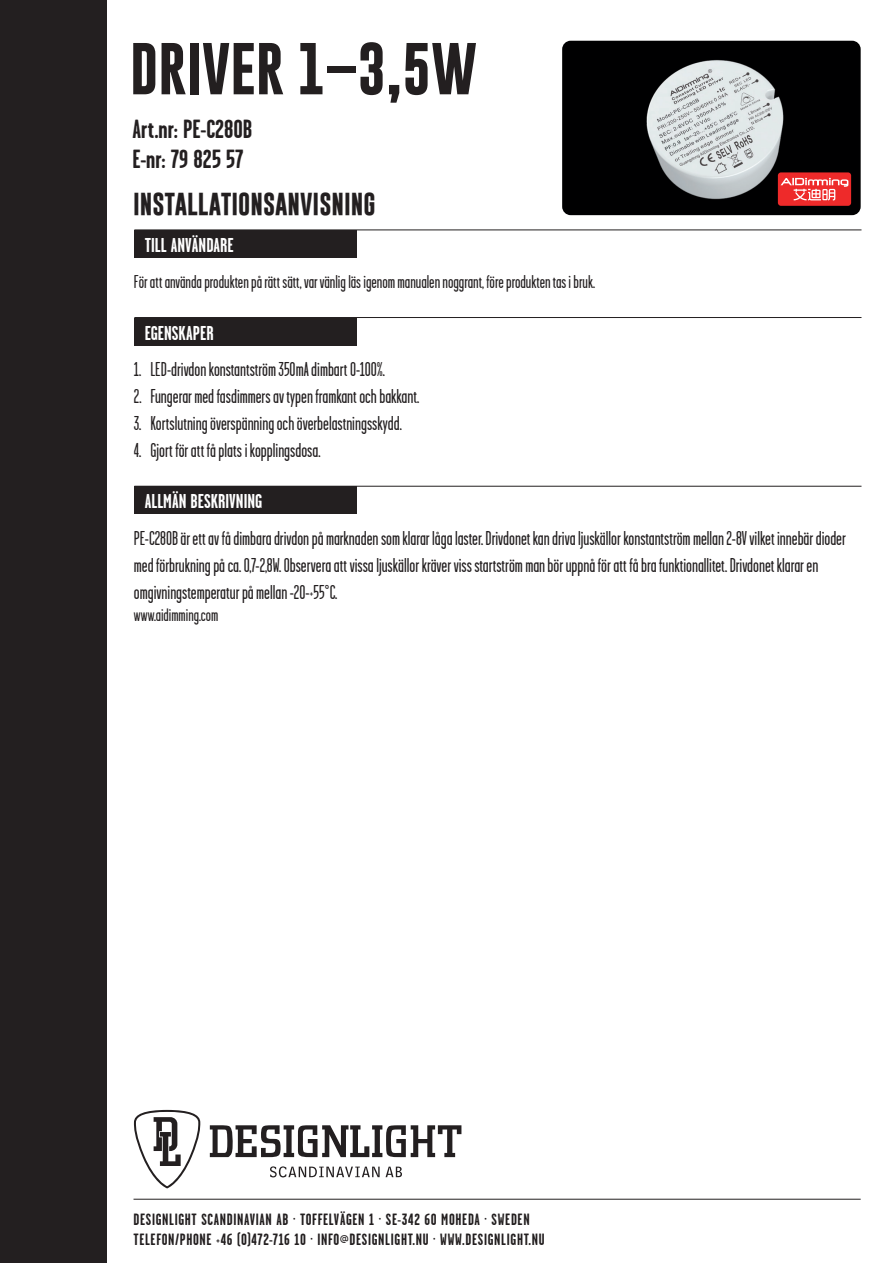
<style>
.page{position:relative;width:893px;height:1263px;background:#fff}
.page>*{position:absolute;margin:0;border:0;box-sizing:border-box;transform-origin:0 0}
.t1{font:700 52.5px "Gobold";color:#231f20}
.t2{font:700 26.25px/30px "Garage Gothic";color:#231f20}
.t3{font:700 22.95px "Gobold";color:#231f20}
.t4{font:20.1px/27px "Garage Gothic";color:#231f20}
.t5{font:700 20.1px "Garage Gothic";color:#fff}
.t6{font:18.6px "Garage Gothic";color:#231f20}
.t7{font:18px "Garage Gothic";color:#231f20}
.t8{font:700 16.35px/19.6px "Garage Gothic";letter-spacing:.04em;color:#231f20}
</style>
<div class="page">
<div style="left:0;top:0;width:106px;height:1263px;background:#231f20"></div>
<hr style="left:134px;top:1199px;width:727px;height:1px;background:#231f20">
<div style="left:562px;top:41px;width:299px;height:174px;background:#000001;border-radius:9px"></div>
<svg style="left:210px;top:1125px;width:251px;height:32px"></svg>
<svg style="left:270px;top:1166px;width:110px;height:11px"></svg>
<svg style="left:386px;top:1166px;width:16px;height:11px"></svg>
<svg style="left:134px;top:1110px;width:66px;height:78px"></svg>
<hr style="left:134px;top:230px;width:727px;height:1px;background:#231f20">
<hr style="left:134px;top:317px;width:727px;height:1px;background:#231f20">
<div style="left:134px;top:230px;width:222px;height:28px;background:#231f20"></div>
<div style="left:134px;top:318px;width:222px;height:28px;background:#231f20"></div>
<hr style="left:134px;top:486px;width:727px;height:1px;background:#231f20">
<div style="left:134px;top:486px;width:222px;height:28px;background:#231f20"></div>
<div style="left:778px;top:172px;width:73px;height:34px;background:#ee2a2a;border-radius:3px"></div>
<svg style="left:829px;top:178px;width:19px;height:22px"></svg>
<img style="left:593px;top:40px;width:236px;height:191px">
<h1 class="t1" style="left:130px;top:34px;width:349px">DRIVER 1–3,5W</h1>
<h2 class="t2" style="left:132px;top:114px;width:122px">Art.nr: PE-C280B<br>E-nr: 79 825 57</h2>
<p class="t3" style="left:133px;top:189px;width:244px">INSTALLATIONSANVISNING</p>
<p class="t5" style="left:145px;top:234px;width:90px">TILL ANVÄNDARE</p>
<p class="t6" style="left:134px;top:272px;width:463px">För att använda produkten på rätt sätt, var vänlig läs igenom manualen noggrant, före produkten tas i bruk.</p>
<p class="t5" style="left:145px;top:322px;width:70px">EGENSKAPER</p>
<p class="t4" style="left:134px;top:356px;width:253px">1. LED-drivdon konstantström 350mA dimbart 0-100%.</p>
<p class="t4" style="left:134px;top:383px;width:287px">2. Fungerar med fasdimmers av typen framkant och bakkant.</p>
<p class="t4" style="left:134px;top:410px;width:269px">3. Kortslutning överspänning och överbelastningsskydd.</p>
<p class="t4" style="left:134px;top:437px;width:188px">4. Gjort för att få plats i kopplingsdosa.</p>
<p class="t5" style="left:145px;top:491px;width:119px">ALLMÄN BESKRIVNING</p>
<p class="t4" style="left:134px;top:525px;width:713px">PE-C280B är ett av få dimbara drivdon på marknaden som klarar låga laster. Drivdonet kan driva ljuskällor konstantström mellan 2-8V vilket innebär dioder med förbrukning på ca. 0,7-2,8W. Observera att vissa ljuskällor kräver viss startström man bör uppnå för att få bra funktionallitet. Drivdonet klarar en omgivningstemperatur på mellan -20-+55°C.</p>
<p class="t7" style="left:134px;top:605px;width:86px">www.aidimming.com</p>
<p class="t8" style="left:134px;top:1210px;width:413px">DESIGNLIGHT SCANDINAVIAN AB · TOFFELVÄGEN 1 · SE-342 60 MOHEDA · SWEDEN<br>TELEFON/PHONE +46 (0)472-716 10 · INFO@DESIGNLIGHT.NU · WWW.DESIGNLIGHT.NU</p>
</div>
